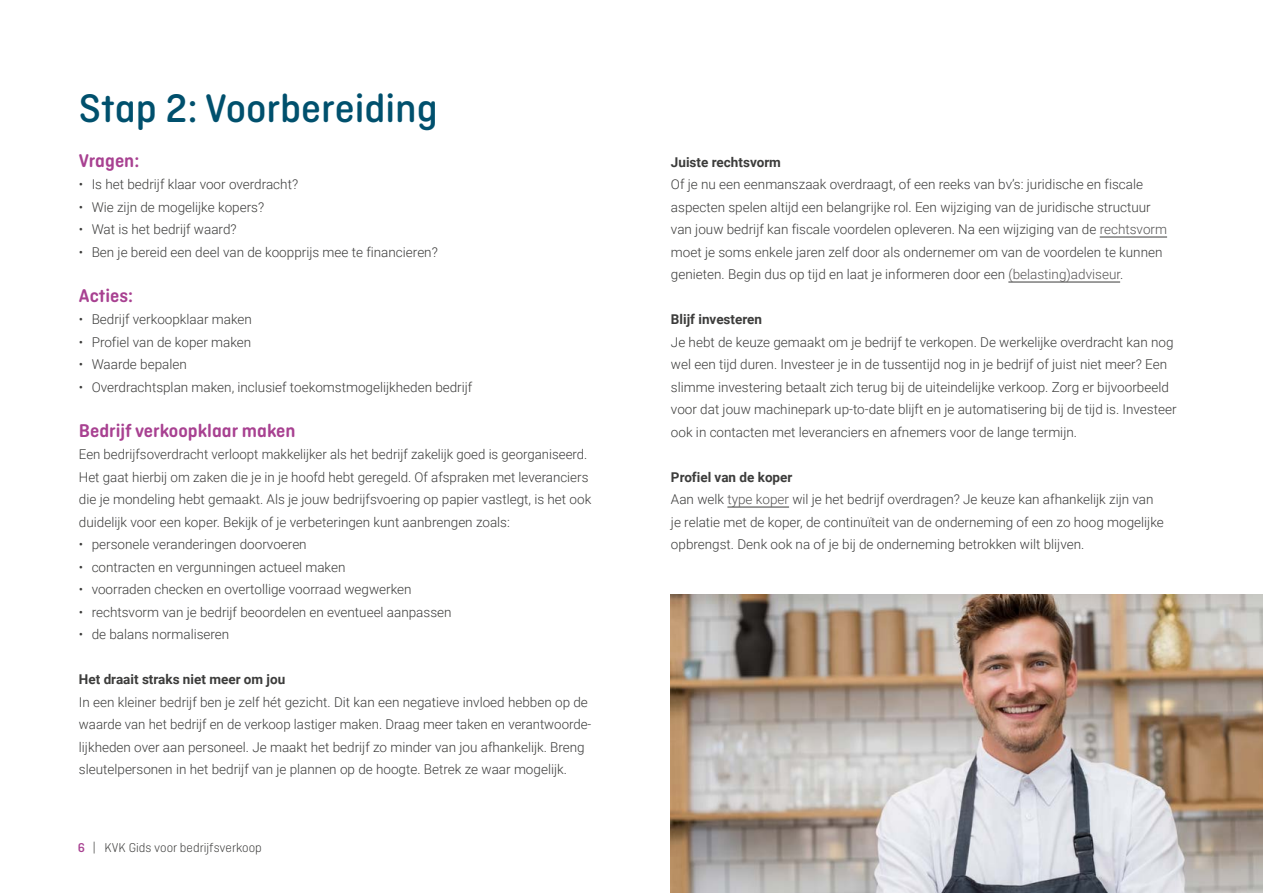
<style>
.page{position:relative;width:1263px;height:893px;background:#fff}
.page>*{position:absolute;margin:0;border:0;box-sizing:border-box;transform-origin:0 0}
._5_Kop_1{font:500 42px "Ciutadella Rounded";color:#00506d}
._2_Tussenkop{font:600 19.5px "Ciutadella Rounded";color:#a84191}
._2_Tussenkop_2{font:600 19.5px "Ciutadella Rounded";color:#a84191}
._0_plat{font:300 13.5px/22.5px "Roboto";color:#3c3c3b}
.Opsomming_bullets{font:300 13.5px "Roboto";color:#3c3c3b}
.Subkop{font:700 13.5px "Roboto";color:#3c3c3b}
.t1{font:300 13.5px "Ciutadella Rounded";color:#3c3c3b}
.s1{font-weight:500;color:#a84191}
.s2{color:#555454}
</style>
<div class="page">
<hr style="left:1100px;top:237px;width:67px;height:1px;background:#3c3c3b">
<hr style="left:1008px;top:282px;width:112px;height:1px;background:#3c3c3b">
<hr style="left:727px;top:507px;width:62px;height:1px;background:#3c3c3b">
<img style="left:671px;top:594px;width:592px;height:299px">
<h2 class="_5_Kop_1" style="left:79px;top:84px;width:360px">Stap 2: Voorbereiding</h2>
<h3 class="_2_Tussenkop_2" style="left:79px;top:149px;width:62px">Vragen:</h3>
<p class="Opsomming_bullets" style="left:79px;top:175px;width:221px">• Is het bedrijf klaar voor overdracht?</p>
<p class="Opsomming_bullets" style="left:79px;top:197px;width:187px">• Wie zijn de mogelijke kopers?</p>
<p class="Opsomming_bullets" style="left:79px;top:220px;width:159px">• Wat is het bedrijf waard?</p>
<p class="Opsomming_bullets" style="left:79px;top:242px;width:360px">• Ben je bereid een deel van de koopprijs mee te financieren?</p>
<h3 class="_2_Tussenkop_2" style="left:79px;top:284px;width:56px">Acties:</h3>
<p class="Opsomming_bullets" style="left:79px;top:310px;width:175px">• Bedrijf verkoopklaar maken</p>
<p class="Opsomming_bullets" style="left:79px;top:332px;width:174px">• Profiel van de koper maken</p>
<p class="Opsomming_bullets" style="left:79px;top:355px;width:109px">• Waarde bepalen</p>
<p class="Opsomming_bullets" style="left:79px;top:377px;width:395px">• Overdrachtsplan maken, inclusief toekomstmogelijkheden bedrijf</p>
<h3 class="_2_Tussenkop" style="left:79px;top:419px;width:218px">Bedrijf verkoopklaar maken</h3>
<p class="_0_plat" style="left:79px;top:442px;width:514px">Een bedrijfsoverdracht verloopt makkelijker als het bedrijf zakelijk goed is georganiseerd.<br>Het gaat hierbij om zaken die je in je hoofd hebt geregeld. Of afspraken met leveranciers die je mondeling hebt gemaakt. Als je jouw bedrijfsvoering op papier vastlegt, is het ook duidelijk voor een koper. Bekijk of je verbeteringen kunt aanbrengen zoals:</p>
<p class="Opsomming_bullets" style="left:79px;top:535px;width:229px">• personele veranderingen doorvoeren</p>
<p class="Opsomming_bullets" style="left:79px;top:557px;width:268px">• contracten en vergunningen actueel maken</p>
<p class="Opsomming_bullets" style="left:79px;top:580px;width:334px">• voorraden checken en overtollige voorraad wegwerken</p>
<p class="Opsomming_bullets" style="left:79px;top:602px;width:374px">• rechtsvorm van je bedrijf beoordelen en eventueel aanpassen</p>
<p class="Opsomming_bullets" style="left:79px;top:625px;width:152px">• de balans normaliseren</p>
<p class="Subkop" style="left:79px;top:670px;width:208px">Het draait straks niet meer om jou</p>
<p class="_0_plat" style="left:79px;top:690px;width:514px">In een kleiner bedrijf ben je zelf hét gezicht. Dit kan een negatieve invloed hebben op de waarde van het bedrijf en de verkoop lastiger maken. Draag meer taken en verantwoorde&shy;lijkheden over aan personeel. Je maakt het bedrijf zo minder van jou afhankelijk. Breng sleutelpersonen in het bedrijf van je plannen op de hoogte. Betrek ze waar mogelijk.</p>
<p class="t1" style="left:78px;top:840px;width:185px"><span class="s1">6</span> | KVK Gids voor bedrijfsverkoop</p>
<p class="Subkop" style="left:671px;top:152px;width:111px">Juiste rechtsvorm</p>
<p class="_0_plat" style="left:671px;top:172px;width:498px">Of je nu een eenmanszaak overdraagt, of een reeks van bv’s: juridische en fiscale aspecten spelen altijd een belangrijke rol. Een wijziging van de juridische structuur van jouw bedrijf kan fiscale voordelen opleveren. Na een wijziging van de <span class="s2">rechtsvorm </span>moet je soms enkele jaren zelf door als ondernemer om van de voordelen te kunnen genieten. Begin dus op tijd en laat je informeren door een <span class="s2">(belasting)adviseur</span>.</p>
<p class="Subkop" style="left:671px;top:310px;width:93px">Blijf investeren</p>
<p class="_0_plat" style="left:671px;top:330px;width:507px">Je hebt de keuze gemaakt om je bedrijf te verkopen. De werkelijke overdracht kan nog wel een tijd duren. Investeer je in de tussentijd nog in je bedrijf of juist niet meer? Een slimme investering betaalt zich terug bij de uiteindelijke verkoop. Zorg er bijvoorbeeld voor dat jouw machinepark up-to-date blijft en je automatisering bij de tijd is. Investeer ook in contacten met leveranciers en afnemers voor de lange termijn.</p>
<p class="Subkop" style="left:671px;top:467px;width:123px">Profiel van de koper</p>
<p class="_0_plat" style="left:671px;top:487px;width:494px">Aan welk <span class="s2">type koper</span> wil je het bedrijf overdragen? Je keuze kan afhankelijk zijn van je relatie met de koper, de continuïteit van de onderneming of een zo hoog mogelijke opbrengst. Denk ook na of je bij de onderneming betrokken wilt blijven.</p>
</div>
